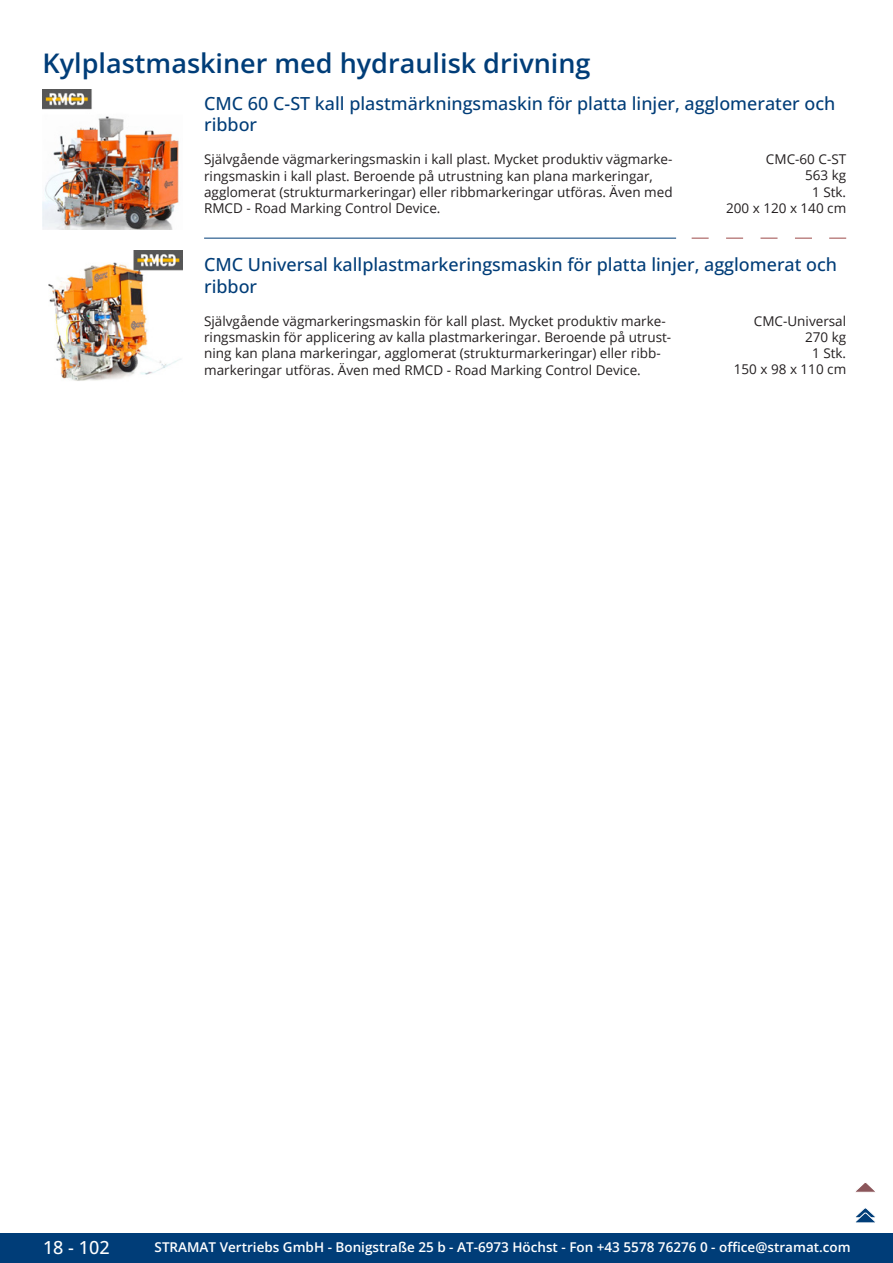
<style>
.page{position:relative;width:893px;height:1263px;background:#fff}
.page>*{position:absolute;margin:0;border:0;box-sizing:border-box;transform-origin:0 0}
.GruppeName{font:600 27px "Open Sans";color:#003d78}
.ArtikelName{font:500 18px/21.6px "Open Sans";color:#003d78}
.t1{font:500 18px "Open Sans";color:#fff}
.Beschreibung{font:13.5px/16.2px "Open Sans";color:#231f20}
.t2{font:600 13.5px "Open Sans";color:#fff}
.ArtikelNummer{font:13.5px "Open Sans";color:#231f20}
</style>
<div class="page">
<div style="left:0;top:1233px;width:893px;height:30px;background:#003d78"></div>
<img style="left:43px;top:89px;width:136px;height:141px">
<img style="left:48px;top:251px;width:135px;height:130px">
<svg style="left:692px;top:238px;width:17px;height:1px"></svg>
<svg style="left:726px;top:238px;width:17px;height:1px"></svg>
<svg style="left:760px;top:238px;width:17px;height:1px"></svg>
<svg style="left:795px;top:238px;width:17px;height:1px"></svg>
<svg style="left:829px;top:238px;width:17px;height:1px"></svg>
<hr style="left:204px;top:238px;width:472px;height:1px;background:#003d78">
<svg style="left:856px;top:1183px;width:19px;height:9px"></svg>
<svg style="left:855px;top:1208px;width:21px;height:15px"></svg>
<p class="GruppeName" style="left:43px;top:44px;width:549px">Kylplastmaskiner med hydraulisk drivning</p>
<p class="ArtikelName" style="left:204px;top:92px;width:633px">CMC 60 C-ST kall plastmärkningsmaskin för platta linjer, agglomerater och ribbor</p>
<p class="Beschreibung" style="left:204px;top:151px;width:470px">Självgående vägmarkeringsmaskin i kall plast. Mycket produktiv vägmarke&shy;ringsmaskin i kall plast. Beroende på utrustning kan plana markeringar, agglomerat (strukturmarkeringar) eller ribbmarkeringar utföras. Även med RMCD - Road Marking Control Device.</p>
<p class="ArtikelNummer" style="left:766px;top:150px;width:82px">CMC-60 C-ST</p>
<p class="ArtikelNummer" style="left:805px;top:166px;width:43px">563 kg</p>
<p class="ArtikelNummer" style="left:812px;top:182px;width:36px">1 Stk.</p>
<p class="ArtikelNummer" style="left:726px;top:199px;width:122px">200 x 120 x 140 cm</p>
<p class="ArtikelName" style="left:204px;top:253px;width:635px">CMC Universal kallplastmarkeringsmaskin för platta linjer, agglomerat och ribbor</p>
<p class="Beschreibung" style="left:204px;top:313px;width:467px">Självgående vägmarkeringsmaskin för kall plast. Mycket produktiv marke&shy;ringsmaskin för applicering av kalla plastmarkeringar. Beroende på utrust&shy;ning kan plana markeringar, agglomerat (strukturmarkeringar) eller ribb&shy;markeringar utföras. Även med RMCD - Road Marking Control Device.</p>
<p class="ArtikelNummer" style="left:754px;top:312px;width:94px">CMC-Universal</p>
<p class="ArtikelNummer" style="left:805px;top:328px;width:43px">270 kg</p>
<p class="ArtikelNummer" style="left:812px;top:344px;width:36px">1 Stk.</p>
<p class="ArtikelNummer" style="left:734px;top:360px;width:114px">150 x 98 x 110 cm</p>
<h2 class="t1" style="left:43px;top:1234px;width:68px">18 - 102</h2>
<p class="t2" style="left:155px;top:1238px;width:698px">STRAMAT Vertriebs GmbH - Bonigstraße 25 b - AT-6973 Höchst - Fon +43 5578 76276 0 - office@stramat.com</p>
</div>
